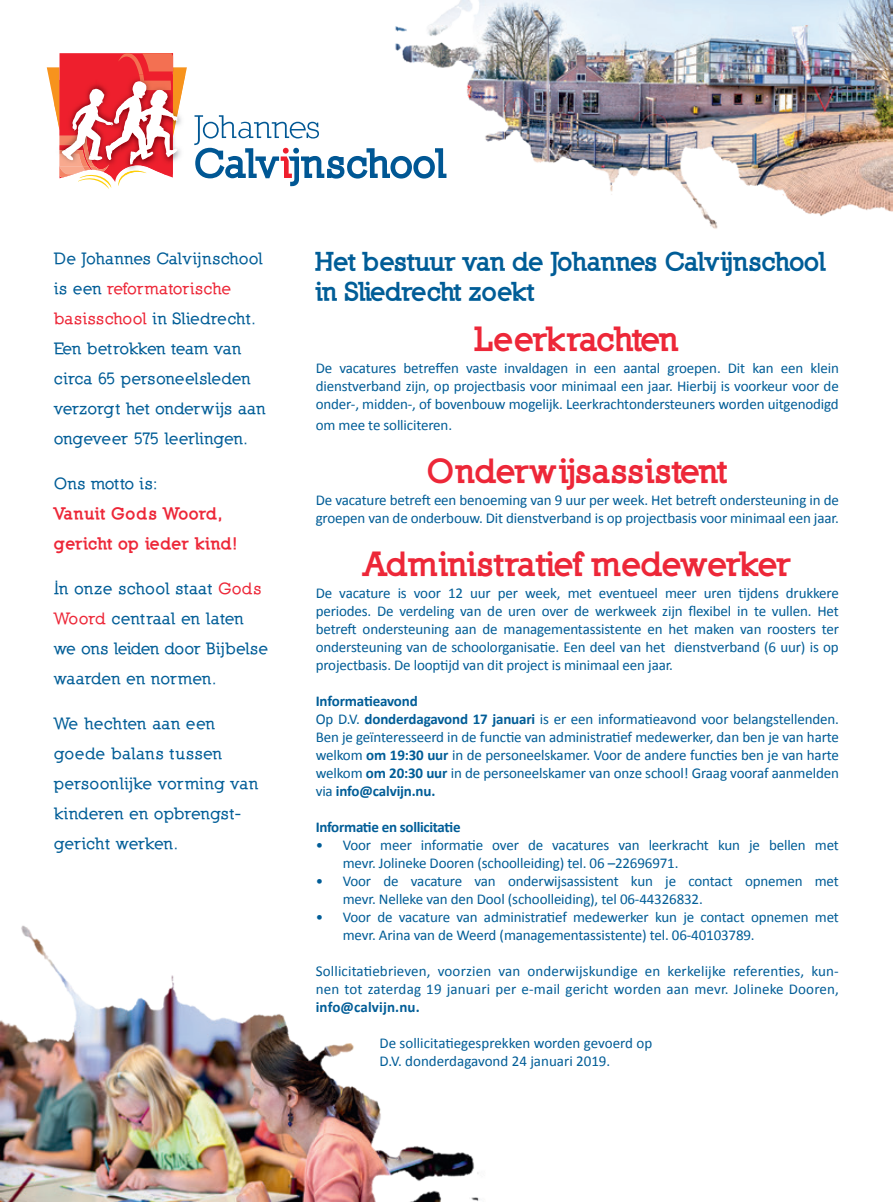
<style>
.page{position:relative;width:893px;height:1202px;background:#fff}
.page>*{position:absolute;margin:0;border:0;box-sizing:border-box;transform-origin:0 0}
.t1{font:900 33px "Nilland";letter-spacing:-.025em;color:#ed2738}
.t2{font:900 25.5px/30px "Nilland";letter-spacing:-.03em;color:#005d97}
.t3{font:800 16.5px/30px "Nilland";letter-spacing:.035em;color:#005d97}
.t4{font:900 16.5px/30px "Nilland";letter-spacing:.015em;color:#ed2738}
.t5{font:15px/18px "Calibri";letter-spacing:-.01em;color:#005d97}
.t6{font:15px/18px "Calibri";letter-spacing:.01em;color:#005d97}
.t7{font:700 15px "Calibri";letter-spacing:-.02em;color:#005d97}
.t8{font:700 15px "Calibri";letter-spacing:.01em;color:#005d97}
.s1{color:#ed2738}
.s2{font-weight:700}
</style>
<div class="page">
<img style="left:0;top:0;width:893px;height:1201px">
<svg style="left:194px;top:115px;width:252px;height:71px"></svg>
<svg style="left:47px;top:53px;width:140px;height:136px"></svg>
<p class="t3" style="left:54px;top:243px;width:213px">De Johannes Calvijnschool is een <span class="s1">reformatorische basisschool</span> in Sliedrecht.<br>Een betrokken team van circa 65 personeelsleden verzorgt het onderwijs aan ongeveer 575 leerlingen.</p>
<p class="t3" style="left:54px;top:468px;width:105px">Ons motto is:</p>
<p class="t4" style="left:54px;top:498px;width:185px">Vanuit Gods Woord, gericht op ieder kind!</p>
<p class="t3" style="left:54px;top:573px;width:215px">In onze school staat <span class="s1">Gods<br>Woord</span> centraal en laten we ons leiden door Bijbelse waarden en normen.</p>
<p class="t3" style="left:54px;top:708px;width:205px">We hechten aan een goede balans tussen persoonlijke vorming van kinderen en opbrengst&shy;gericht werken.</p>
<h2 class="t2" style="left:316px;top:247px;width:512px">Het bestuur van de Johannes Calvijnschool in Sliedrecht zoekt</h2>
<h1 class="t1" style="left:475px;top:318px;width:206px">Leerkrachten</h1>
<p class="t5" style="left:316px;top:358px;width:525px;text-align:justify">De vacatures betreffen vaste invaldagen in een aantal groepen. Dit kan een klein dienstverband zijn, op projectbasis voor minimaal een jaar. Hierbij is voorkeur voor de onder-, midden-, of bovenbouw mogelijk. Leerkrachtondersteuners worden uitgenodigd</p>
<p class="t5" style="left:316px;top:415px;width:138px">om mee te solliciteren.</p>
<h1 class="t1" style="left:427px;top:450px;width:301px">Onderwijsassistent</h1>
<p class="t5" style="left:316px;top:490px;width:525px">De vacature betreft een benoeming van 9 uur per week. Het betreft ondersteuning in de groepen van de onderbouw. Dit dienstverband is op projectbasis voor minimaal een jaar.</p>
<h1 class="t1" style="left:363px;top:543px;width:429px">Administratief medewerker</h1>
<p class="t5" style="left:316px;top:583px;width:525px;text-align:justify">De vacature is voor 12 uur per week, met eventueel meer uren tijdens drukkere periodes. De verdeling van de uren over de werkweek zijn flexibel in te vullen. Het betreft ondersteuning aan de managementassistente en het maken van roosters ter ondersteuning van de schoolorganisatie. Een deel van het dienstverband (6 uur) is op projectbasis. De looptijd van dit project is minimaal een jaar.</p>
<p class="t5" style="left:316px;top:691px;width:525px"><span class="s2">Informatieavond<br></span>Op D.V. <span class="s2">donderdagavond 17 januari</span> is er een informatieavond voor belangstellenden.<br>Ben je geïnteresseerd in de functie van administratief medewerker, dan ben je van harte welkom <span class="s2">om 19:30 uur</span> in de personeelskamer. Voor de andere functies ben je van harte welkom <span class="s2">om 20:30 uur</span> in de personeelskamer van onze school! Graag vooraf aanmelden via <span class="s2">info@calvijn.nu.</span></p>
<p class="t7" style="left:316px;top:817px;width:146px">Informatie en sollicitatie</p>
<p class="t5" style="left:343px;top:835px;width:498px;text-indent:-27px">• Voor meer informatie over de vacatures van leerkracht kun je bellen met mevr. Jolineke Dooren (schoolleiding) tel. 06 –22696971.</p>
<p class="t5" style="left:343px;top:871px;width:498px;text-indent:-27px">• Voor de vacature van onderwijsassistent kun je contact opnemen met mevr. Nelleke van den Dool (schoolleiding), tel 06-44326832.</p>
<p class="t5" style="left:343px;top:907px;width:498px;text-indent:-27px">• Voor de vacature van administratief medewerker kun je contact opnemen met mevr. Arina van de Weerd (managementassistente) tel. 06-40103789.</p>
<p class="t6" style="left:316px;top:961px;width:525px">Sollicitatiebrieven, voorzien van onderwijskundige en kerkelijke referenties, kun&shy;nen tot zaterdag 19 januari per e-mail gericht worden aan mevr. Jolineke Dooren,</p>
<p class="t8" style="left:316px;top:997px;width:106px">info@calvijn.nu.</p>
<p class="t5" style="left:379px;top:1033px;width:274px">De sollicitatiegesprekken worden gevoerd op<br>D.V. donderdagavond 24 januari 2019.</p>
</div>
